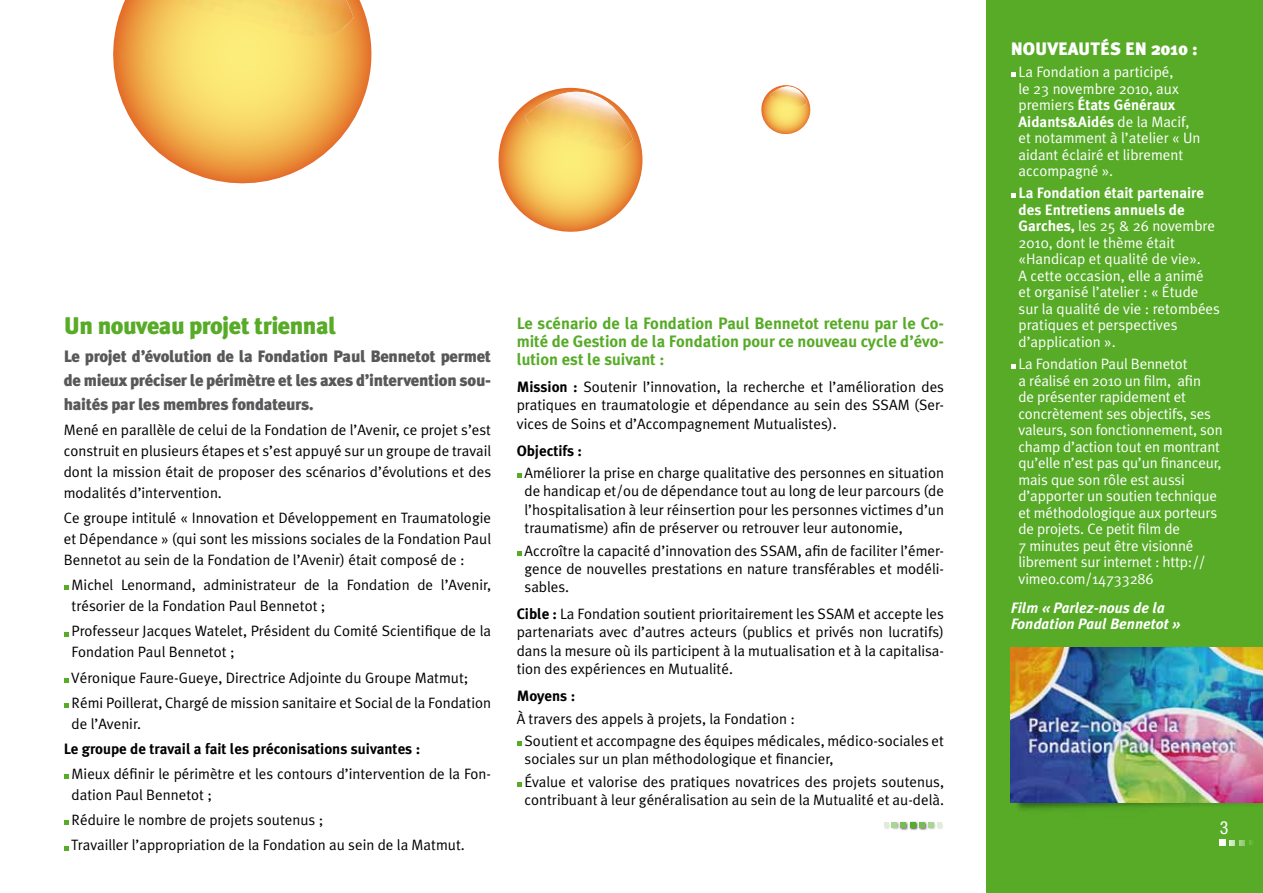
<style>
.page{position:relative;width:1263px;height:893px;background:#fff}
.page>*{position:absolute;margin:0;border:0;box-sizing:border-box;transform-origin:0 0}
.t1{font:900 24px "Meta Plus";letter-spacing:-.02em;color:#57ab27}
.t2{font:900 18px "Meta Plus";color:#fff}
.t3{font:condensed 18px "Helvetica Neue LT Std";color:#fff}
.t4{font:900 16.5px/24px "Meta Plus";letter-spacing:-.015em;color:#58585a;text-align:justify}
.t5{font:700 16.5px/18.3px "Meta Plus";color:#57ab27;text-align:justify}
.t6{font:15px/18.3px "Meta Plus Normal";color:#000}
.t7{font:15px/16.5px "Meta Plus Normal";letter-spacing:-.01em;color:#fff}
.t8{font:700 15px/16.5px "Meta Plus";color:#fff}
.t9{font:700 15px "Meta Plus";color:#000}
.t10{font:italic 700 15px/16.5px "Meta Plus";color:#fff}
.s1{font-family:"Meta Plus";font-weight:700}
.s2{font-family:"Meta Plus Normal";font-weight:400}
</style>
<div class="page">
<div style="left:986px;top:0;width:277px;height:893px;background:#57ab27"></div>
<svg style="left:1011px;top:72px;width:4px;height:5px"></svg>
<svg style="left:1011px;top:194px;width:4px;height:4px"></svg>
<svg style="left:1011px;top:364px;width:4px;height:5px"></svg>
<svg style="left:1220px;top:840px;width:33px;height:6px"></svg>
<svg style="left:64px;top:586px;width:5px;height:4px"></svg>
<svg style="left:64px;top:632px;width:5px;height:4px"></svg>
<svg style="left:64px;top:678px;width:5px;height:5px"></svg>
<svg style="left:64px;top:703px;width:5px;height:5px"></svg>
<svg style="left:64px;top:774px;width:5px;height:5px"></svg>
<svg style="left:64px;top:820px;width:5px;height:5px"></svg>
<svg style="left:64px;top:846px;width:5px;height:4px"></svg>
<svg style="left:517px;top:473px;width:4px;height:5px"></svg>
<svg style="left:517px;top:551px;width:4px;height:5px"></svg>
<svg style="left:517px;top:741px;width:4px;height:5px"></svg>
<svg style="left:517px;top:782px;width:4px;height:5px"></svg>
<div style="left:909px;top:821px;width:9px;height:10px;background:#000;opacity:.75"></div>
<div style="left:900px;top:821px;width:9px;height:9px;background:#000;opacity:.75"></div>
<div style="left:891px;top:821px;width:9px;height:9px;background:#000;opacity:.75"></div>
<div style="left:883px;top:822px;width:8px;height:8px;background:#f1f1f1"></div>
<div style="left:918px;top:821px;width:9px;height:9px;background:#000;opacity:.75"></div>
<div style="left:927px;top:821px;width:9px;height:9px;background:#000;opacity:.75"></div>
<div style="left:936px;top:822px;width:8px;height:8px;background:#000;opacity:.75"></div>
<svg style="left:884px;top:822px;width:57px;height:6px"></svg>
<svg style="left:113px;top:0;width:259px;height:184px"></svg>
<svg style="left:170px;top:0;width:183px;height:59px;background:#f8db6b"></svg>
<img style="left:178px;top:0;width:175px;height:39px">
<svg style="left:498px;top:88px;width:145px;height:144px"></svg>
<img style="left:525px;top:92px;width:107px;height:59px">
<svg style="left:761px;top:85px;width:50px;height:50px"></svg>
<img style="left:770px;top:86px;width:37px;height:21px">
<img style="left:1010px;top:797px;width:241px;height:14px">
<img style="left:1011px;top:647px;width:252px;height:156px">
<h1 class="t1" style="left:64px;top:312px;width:274px">Un nouveau projet triennal</h1>
<p class="t4" style="left:64px;top:344px;width:429px">Le projet d’évolution de la Fondation Paul Bennetot permet de mieux préciser le périmètre et les axes d’intervention sou&shy;haités par les membres fondateurs.</p>
<p class="t6" style="left:64px;top:419px;width:429px;line-height:21px;text-align:justify">Mené en parallèle de celui de la Fondation de l’Avenir, ce projet s’est construit en plusieurs étapes et s’est appuyé sur un groupe de travail dont la mission était de proposer des scénarios d’évolutions et des modalités d’intervention.</p>
<p class="t6" style="left:64px;top:507px;width:429px;line-height:21px;text-align:justify">Ce groupe intitulé « Innovation et Développement en Traumatologie et Dépendance » (qui sont les missions sociales de la Fondation Paul Bennetot au sein de la Fondation de l’Avenir) était composé de :</p>
<p class="t6" style="left:72px;top:574px;width:421px;line-height:21px">Michel Lenormand, administrateur de la Fondation de l’Avenir, trésorier de la Fondation Paul Bennetot ;</p>
<p class="t6" style="left:72px;top:621px;width:421px;line-height:21px">Professeur Jacques Watelet, Président du Comité Scientifique de la<br>Fondation Paul Bennetot ;</p>
<p class="t6" style="left:71px;top:665px;width:421px;line-height:25.2px">Véronique Faure-Gueye, Directrice Adjointe du Groupe Matmut;<br>Rémi Poillerat, Chargé de mission sanitaire et Social de la Fondation</p>
<p class="t6" style="left:72px;top:714px;width:71px">de l’Avenir.</p>
<p class="t9" style="left:64px;top:740px;width:358px">Le groupe de travail a fait les préconisations suivantes :</p>
<p class="t6" style="left:72px;top:763px;width:421px;line-height:21px">Mieux définir le périmètre et les contours d’intervention de la Fon&shy;dation Paul Bennetot ;</p>
<p class="t6" style="left:71px;top:807px;width:395px;line-height:25.2px">Réduire le nombre de projets soutenus ;<br>Travailler l’appropriation de la Fondation au sein de la Matmut.</p>
<p class="t5" style="left:517px;top:314px;width:429px">Le scénario de la Fondation Paul Bennetot retenu par le Co&shy;mité de Gestion de la Fondation pour ce nouveau cycle d’évo&shy;lution est le suivant :</p>
<p class="t6" style="left:517px;top:377px;width:429px;text-align:justify"><span class="s1">Mission :</span> Soutenir l’innovation, la recherche et l’amélioration des pratiques en traumatologie et dépendance au sein des SSAM (Ser&shy;vices de Soins et d’Accompagnement Mutualistes).</p>
<p class="t9" style="left:517px;top:442px;width:67px">Objectifs :</p>
<p class="t6" style="left:524px;top:464px;width:421px;text-align:justify">Améliorer la prise en charge qualitative des personnes en situation de handicap et/ou de dépendance tout au long de leur parcours (de l’hospitalisation à leur réinsertion pour les personnes victimes d’un traumatisme) afin de préserver ou retrouver leur autonomie,</p>
<p class="t6" style="left:524px;top:541px;width:421px;text-align:justify">Accroître la capacité d’innovation des SSAM, afin de faciliter l’émer&shy;gence de nouvelles prestations en nature transférables et modéli&shy;sables.</p>
<p class="t6" style="left:517px;top:605px;width:429px;text-align:justify"><span class="s1">Cible :</span> La Fondation soutient prioritairement les SSAM et accepte les partenariats avec d’autres acteurs (publics et privés non lucratifs) dans la mesure où ils participent à la mutualisation et à la capitalisa&shy;tion des expériences en Mutualité.</p>
<p class="t9" style="left:517px;top:687px;width:60px">Moyens :</p>
<p class="t6" style="left:524px;top:707px;width:421px;line-height:22.5px;text-indent:-8px">à travers des appels à projets, la Fondation :<br>Soutient et accompagne des équipes médicales, médico-sociales et</p>
<p class="t6" style="left:524px;top:748px;width:421px;line-height:22.5px">sociales sur un plan méthodologique et financier,<br>évalue et valorise des pratiques novatrices des projets soutenus,</p>
<p class="t6" style="left:524px;top:791px;width:421px">contribuant à leur généralisation au sein de la Mutualité et au-delà.</p>
<p class="t2" style="left:1011px;top:38px;width:188px">Nouveautés en 2010 :</p>
<p class="t7" style="left:1018px;top:63px;width:162px">La Fondation a participé, le 23 novembre 2010, aux</p>
<p class="t8" style="left:1018px;top:97px;width:172px"><span class="s2">premiers</span> états Généraux<br>Aidants&amp;Aidés <span class="s2">de la Macif,</span></p>
<p class="t7" style="left:1018px;top:129px;width:184px">et notamment à l’atelier « Un aidant éclairé et librement accompagné ».</p>
<p class="t8" style="left:1018px;top:185px;width:187px">La Fondation était partenaire des Entretiens annuels de</p>
<p class="t7" style="left:1018px;top:218px;width:203px"><span class="s1">Garches,</span> les 25 &amp; 26 novembre<br>2010, dont le thème était «Handicap et qualité de vie».<br>A cette occasion, elle a animé et organisé l’atelier : « Étude sur la qualité de vie : retombées pratiques et perspectives d’application ».</p>
<p class="t7" style="left:1018px;top:355px;width:206px">La Fondation Paul Bennetot<br>a réalisé en 2010 un film, afin<br>de présenter rapidement et concrètement ses objectifs, ses valeurs, son fonctionnement, son champ d’action tout en montrant qu’elle n’est pas qu’un financeur, mais que son rôle est aussi d’apporter un soutien technique et méthodologique aux porteurs de projets. Ce petit film de<br>7 minutes peut être visionné librement sur internet : http:// vimeo.com/14733286</p>
<p class="t10" style="left:1011px;top:599px;width:171px">Film « Parlez-nous de la<br>Fondation Paul Bennetot »</p>
<p class="t3" style="left:1220px;top:817px;width:10px">3</p>
</div>
